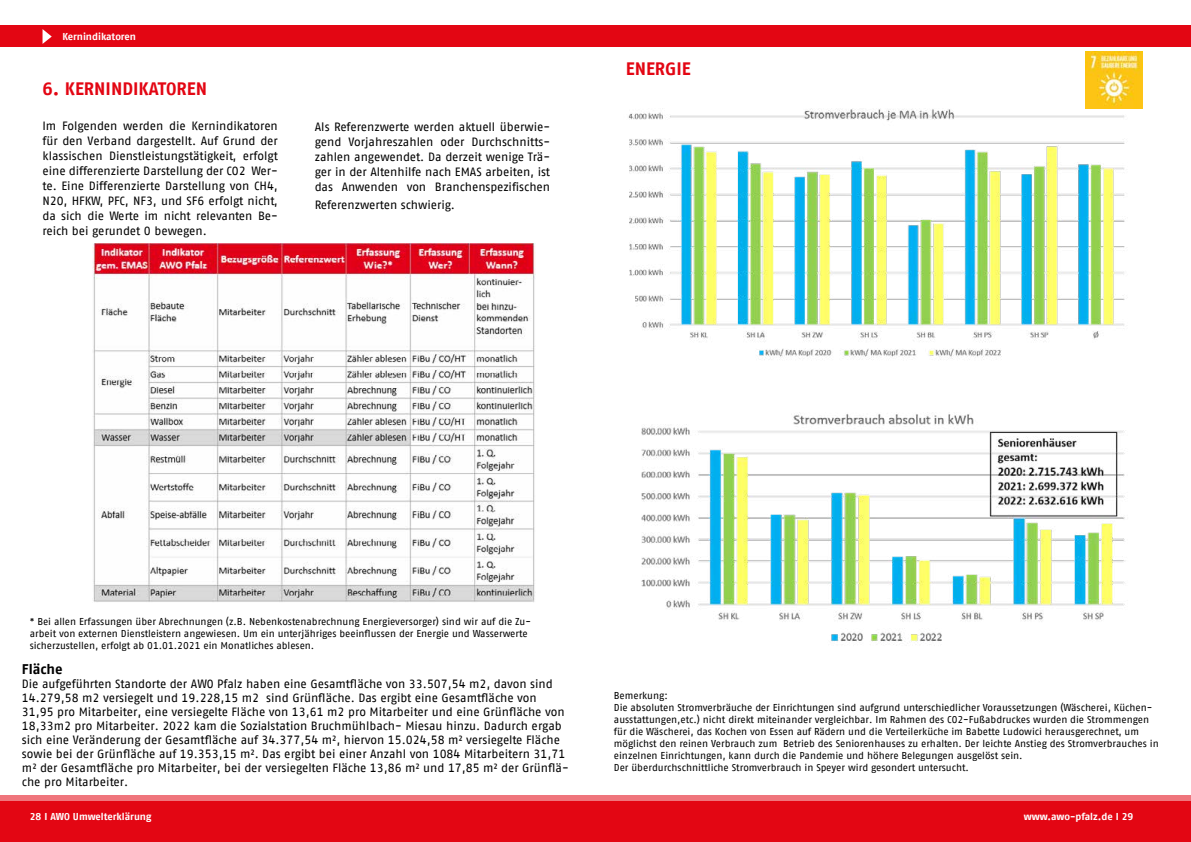
<style>
.page{position:relative;width:1191px;height:842px;background:#fff}
.page>*{position:absolute;margin:0;border:0;box-sizing:border-box;transform-origin:0 0}
.t1{font:700 18px "AWO Fago Office";color:#e30613}
.t2{font:700 14px "AWO Fago Office";color:#000}
.t3{font:12px/15px "AWO Fago Office";color:#000;text-align:justify}
.t4{font:10px/12px "AWO Fago Office";color:#000}
.t5{font:700 10px "AWO Fago Office";letter-spacing:-.005em;color:#fff}
</style>
<div class="page">
<img style="left:628px;top:108px;width:505px;height:252px">
<div style="left:0;top:26px;width:1191px;height:21px;background:#e30613"></div>
<svg style="left:43px;top:29px;width:9px;height:15px"></svg>
<div style="left:0;top:796px;width:1191px;height:46px;background:#e30613"></div>
<div style="left:0;top:795px;width:1191px;height:6px;background:#ef757c"></div>
<img style="left:1085px;top:51px;width:57px;height:57px">
<img style="left:93px;top:244px;width:442px;height:358px">
<img style="left:641px;top:412px;width:484px;height:230px">
<p class="t5" style="left:62px;top:31px;width:75px">Kernindikatoren</p>
<p class="t1" style="left:43px;top:78px;width:166px">6. KERNINDIKATOREN</p>
<p class="t3" style="left:43px;top:119px;width:237px">Im Folgenden werden die Kernindikatoren für den Verband dargestellt. Auf Grund der klassischen Dienstleistungstätigkeit, erfolgt eine differenzierte Darstellung der CO2 Wer&shy;te. Eine Differenzierte Darstellung von CH4, N2O, HFKW, PFC, NF3, und SF6 erfolgt nicht, da sich die Werte im nicht relevanten Be&shy;reich bei gerundet 0 bewegen.</p>
<p class="t3" style="left:315px;top:119px;width:237px">Als Referenzwerte werden aktuell überwie&shy;gend Vorjahreszahlen oder Durchschnitts&shy;zahlen angewendet. Da derzeit wenige Trä&shy;ger in der Altenhilfe nach EMAS arbeiten, ist das Anwenden von Branchenspezifischen</p>
<p class="t3" style="left:315px;top:197px;width:142px">Referenzwerten schwierig.</p>
<p class="t1" style="left:626px;top:58px;width:66px">ENERGIE</p>
<p class="t4" style="left:30px;top:616px;width:503px">* Bei allen Erfassungen über Abrechnungen (z.B. Nebenkostenabrechnung Energieversorger) sind wir auf die Zu&shy;arbeit von externen Dienstleistern angewiesen. Um ein unterjähriges beeinflussen der Energie und Wasserwerte sicherzustellen, erfolgt ab 01.01.2021 ein Monatliches ablesen.</p>
<p class="t2" style="left:22px;top:661px;width:42px">Fläche</p>
<p class="t3" style="left:22px;top:676px;width:548px;line-height:14px;text-align:left">Die aufgeführten Standorte der AWO Pfalz haben eine Gesamtfläche von 33.507,54 m2, davon sind 14.279,58 m2 versiegelt und 19.228,15 m2 sind Grünfläche. Das ergibt eine Gesamtfläche von 31,95 pro Mitarbeiter, eine versiegelte Fläche von 13,61 m2 pro Mitarbeiter und eine Grünfläche von 18,33m2 pro Mitarbeiter. 2022 kam die Sozialstation Bruchmühlbach- Miesau hinzu. Dadurch ergab sich eine Veränderung der Gesamtfläche auf 34.377,54 m², hiervon 15.024,58 m² versiegelte Fläche sowie bei der Grünfläche auf 19.353,15 m². Das ergibt bei einer Anzahl von 1084 Mitarbeitern 31,71 m² der Gesamtfläche pro Mitarbeiter, bei der versiegelten Fläche 13,86 m² und 17,85 m² der Grünflä&shy;che pro Mitarbeiter.</p>
<p class="t5" style="left:30px;top:810px;width:123px">28 I AWO Umwelterklärung</p>
<p class="t4" style="left:614px;top:689px;width:55px">Bemerkung:</p>
<p class="t4" style="left:614px;top:701px;width:546px">Die absoluten Stromverbräuche der Einrichtungen sind aufgrund unterschiedlicher Voraussetzungen (Wäscherei, Küchen&shy;ausstattungen,etc.) nicht direkt miteinander vergleichbar. Im Rahmen des CO2-Fußabdruckes wurden die Strommengen für die Wäscherei, das Kochen von Essen auf Rädern und die Verteilerküche im Babette Ludowici herausgerechnet, um möglichst den reinen Verbrauch zum Betrieb des Seniorenhauses zu erhalten. Der leichte Anstieg des Stromverbrauches in einzelnen Einrichtungen, kann durch die Pandemie und höhere Belegungen ausgelöst sein.</p>
<p class="t4" style="left:614px;top:761px;width:356px">Der überdurchschnittliche Stromverbrauch in Speyer wird gesondert untersucht.</p>
<p class="t5" style="left:1023px;top:810px;width:111px">www.awo-pfalz.de I 29</p>
</div>
